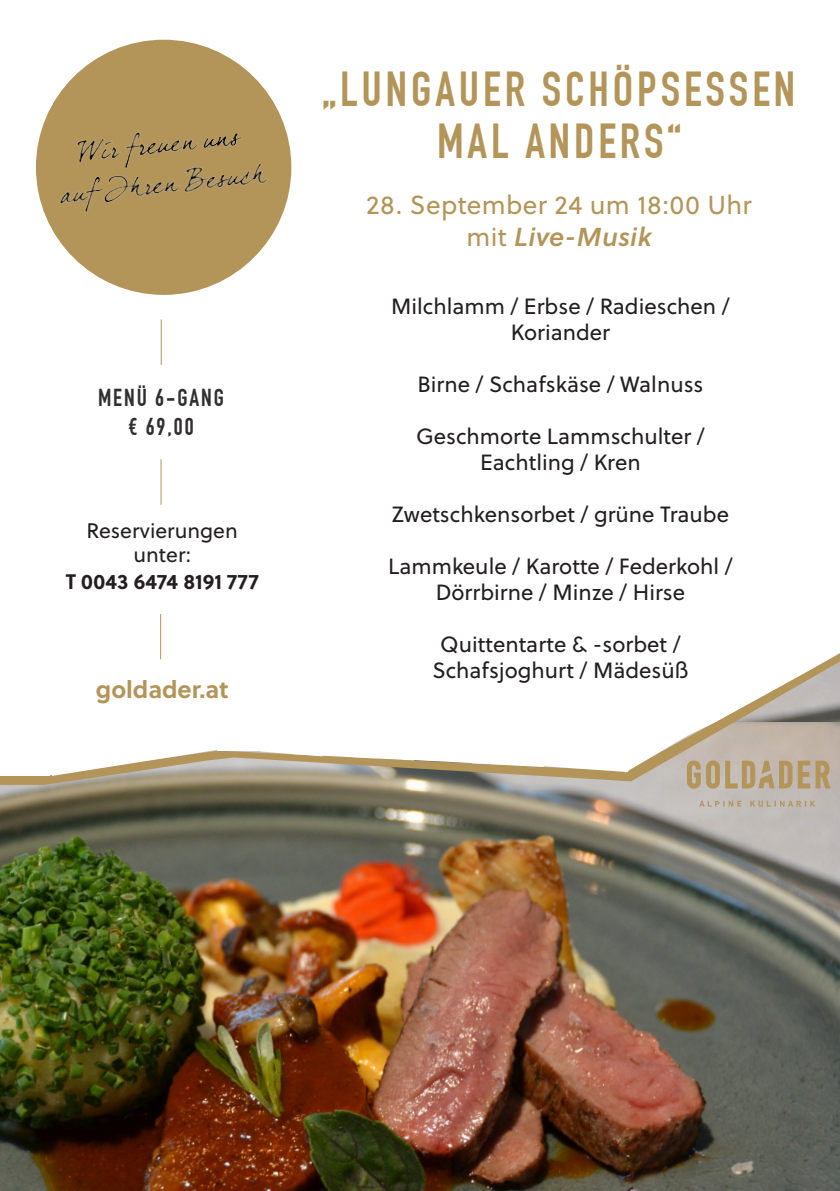
<style>
.page{position:relative;width:840px;height:1191px;background:#fff}
.page>*{position:absolute;margin:0;border:0;box-sizing:border-box;transform-origin:0 0}
.t1{font:700 48px "DIN Condensed";letter-spacing:.08em;color:#b3955a}
.t2{font:26px "Soleil";letter-spacing:.015em;color:#b3955a}
.t3{font:italic 26px "Soleil Sb";letter-spacing:.015em;color:#b3955a}
.H1_Kategorie{font:700 24px "DIN Condensed";letter-spacing:.08em;color:#312f30}
.t4{font:700 24px "Soleil";color:#b3955a}
.Gericht{font:22px "Soleil";color:#231f20}
.t5{font:21px "Soleil";color:#231f20}
.t6{font:700 21px "Soleil";color:#231f20}
.s1{font-family:"Soleil";font-style:normal}
</style>
<div class="page">
<div style="left:36px;top:40px;width:255px;height:255px;background:#b3955a;border-radius:50%"></div>
<img style="left:36px;top:98px;width:254px;height:139px">
<hr style="left:161px;top:319px;width:1px;height:46px;background:#b3955a">
<img style="left:0;top:785px;width:839px;height:406px">
<svg style="left:0;top:614px;width:839px;height:171px"></svg>
<hr style="left:161px;top:459px;width:1px;height:46px;background:#b3955a">
<hr style="left:160px;top:614px;width:1px;height:45px;background:#b3955a">
<div style="left:0;top:713px;width:49px;height:63px;background:#fff"></div>
<svg style="left:699px;top:800px;width:41px;height:6px"></svg>
<svg style="left:749px;top:800px;width:65px;height:6px"></svg>
<svg style="left:815px;top:760px;width:15px;height:28px"></svg>
<svg style="left:38px;top:680px;width:771px;height:108px"></svg>
<p class="H1_Kategorie" style="left:98px;top:383px;width:127px">MENÜ 6-GANG</p>
<p class="H1_Kategorie" style="left:128px;top:412px;width:67px">€ 69,00</p>
<p class="t5" style="left:87px;top:517px;width:152px">Reservierungen</p>
<p class="t5" style="left:133px;top:541px;width:59px">unter:</p>
<p class="t6" style="left:66px;top:568px;width:194px">T 0043 6474 8191 777</p>
<p class="t4" style="left:96px;top:674px;width:134px">goldader.at</p>
<p class="t1" style="left:322px;top:61px;width:473px">„LUNGAUER SCHÖPSESSEN</p>
<p class="t1" style="left:437px;top:113px;width:245px">MAL ANDERS“</p>
<p class="t2" style="left:366px;top:189px;width:387px">28. September 24 um 18:00 Uhr</p>
<p class="t3" style="left:466px;top:220px;width:186px"><span class="s1">mit</span> Live-Musik</p>
<p class="Gericht" style="left:391px;top:292px;width:340px">Milchlamm / Erbse / Radieschen /</p>
<p class="Gericht" style="left:510px;top:318px;width:101px">Koriander</p>
<p class="Gericht" style="left:417px;top:370px;width:287px">Birne / Schafskäse / Walnuss</p>
<p class="Gericht" style="left:416px;top:422px;width:290px">Geschmorte Lammschulter /</p>
<p class="Gericht" style="left:480px;top:448px;width:162px">Eachtling / Kren</p>
<p class="Gericht" style="left:391px;top:500px;width:338px">Zwetschkensorbet / grüne Traube</p>
<p class="Gericht" style="left:388px;top:552px;width:346px">Lammkeule / Karotte / Federkohl /</p>
<p class="Gericht" style="left:435px;top:578px;width:251px">Dörrbirne / Minze / Hirse</p>
<p class="Gericht" style="left:440px;top:630px;width:242px">Quittentarte &amp; -sorbet /</p>
<p class="Gericht" style="left:432px;top:656px;width:257px">Schafsjoghurt / Mädesüß</p>
</div>
